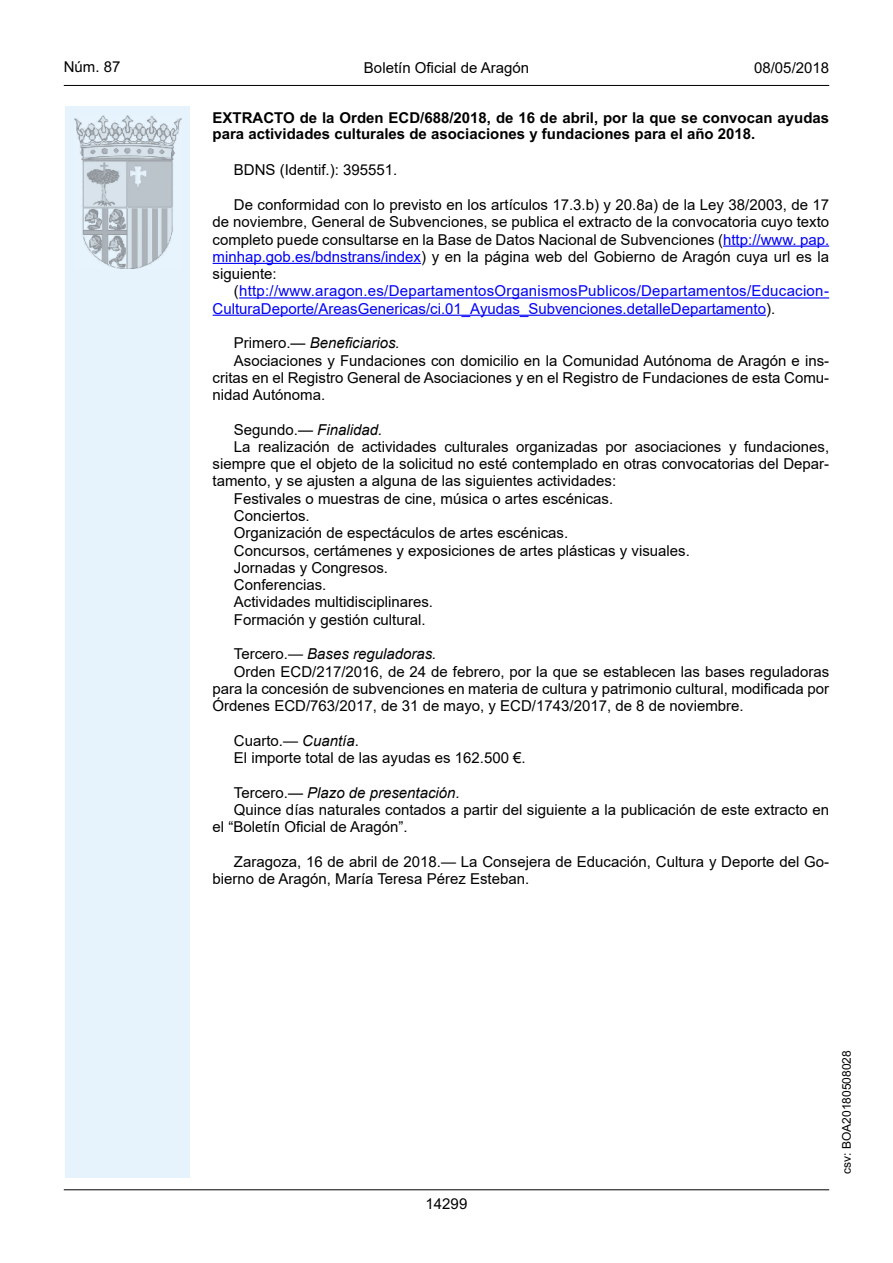
<style>
.page{position:relative;width:893px;height:1263px;background:#fff}
.page>*{position:absolute;margin:0;border:0;box-sizing:border-box;transform-origin:0 0}
.inicio_de_parrafo{font:15px/17.2px "Arial";color:#000;text-align:justify}
.inicio_de_parrafo-2{font:15px/17.2px "Arial";color:#0100fa}
.Titulo_text{font:700 15px/16.5px "Arial";color:#000}
.inicio_de_parrafo-3{font:italic 15px "Arial";color:#000}
.estilo_head-c{font:15px "Arial";color:#000}
.estilo_head-d{font:15px "Arial MT2";color:#000}
.estilo_head-i{font:15px "Arial MT2";color:#000}
.numero_pagina{font:15px "Arial MT2";color:#000}
.estilo_head-i-2{font:12px "Arial MT2";color:#000}
.s1{color:#0100fa}
.s2{font-family:"Arial MT2";color:#000}
.s3{font-family:"Arial MT2"}
.s4{color:#000}
.s5{font-style:normal}
.s6{font-style:italic}
</style>
<div class="page">
<div style="left:65px;top:106px;width:125px;height:1072px;background:#e6f3fd"></div>
<img style="left:75px;top:115px;width:106px;height:153px">
<hr style="left:64px;top:85px;width:765px;height:1px;background:#000">
<hr style="left:64px;top:1189px;width:765px;height:1px;background:#000">
<hr style="left:723px;top:246px;width:106px;height:1px;background:#0100fa">
<hr style="left:213px;top:263px;width:208px;height:1px;background:#0100fa">
<hr style="left:239px;top:297px;width:590px;height:1px;background:#0100fa">
<hr style="left:213px;top:315px;width:553px;height:1px;background:#0100fa">
<p class="estilo_head-i" style="left:64px;top:57px;width:58px">Núm. 87</p>
<p class="estilo_head-c" style="left:364px;top:57px;width:167px">Boletín Oficial de Aragón</p>
<p class="estilo_head-d" style="left:754px;top:57px;width:77px">08/05/2018</p>
<p class="Titulo_text" style="left:213px;top:110px;width:618px">EXTRACTO de la Orden ECD/688/2018, de 16 de abril, por la que se convocan ayudas para actividades culturales de asociaciones y fundaciones para el año 2018.</p>
<p class="inicio_de_parrafo" style="left:234px;top:161px;width:165px">BDNS (Identif.): 395551.</p>
<p class="inicio_de_parrafo" style="left:213px;top:196px;width:618px;text-indent:21px">De conformidad con lo previsto en los artículos 17.3.b) y 20.8a) de la Ley 38/2003, de 17 de noviembre, General de Subvenciones, se publica el extracto de la convocatoria cuyo texto completo puede consultarse en la Base de Datos Nacional de Subvenciones (<span class="s1">http://www. pap. minhap.gob.es/bdnstrans/index</span>) y en la página web del Gobierno de Aragón cuya url es la siguiente:</p>
<p class="inicio_de_parrafo-2" style="left:213px;top:282px;width:618px;text-indent:21px"><span class="s2">(</span>http://www.aragon.es/DepartamentosOrganismosPublicos/Departamentos/Educacion<span class="s3">-<br></span>CulturaDeporte/AreasGenericas/ci.01_Ayudas_Subvenciones.detalleDepartamento<span class="s4">).</span></p>
<p class="inicio_de_parrafo-3" style="left:234px;top:333px;width:167px"><span class="s5">Primero.</span>— Beneficiarios.</p>
<p class="inicio_de_parrafo" style="left:213px;top:351px;width:618px;text-indent:21px">Asociaciones y Fundaciones con domicilio en la Comunidad Autónoma de Aragón e ins&shy;critas en el Registro General de Asociaciones y en el Registro de Fundaciones de esta Comu&shy;nidad Autónoma.</p>
<p class="inicio_de_parrafo-3" style="left:234px;top:420px;width:150px"><span class="s5">Segundo.</span>— Finalidad.</p>
<p class="inicio_de_parrafo" style="left:213px;top:438px;width:618px;text-indent:21px">La realización de actividades culturales organizadas por asociaciones y fundaciones, siempre que el objeto de la solicitud no esté contemplado en otras convocatorias del Depar&shy;tamento, y se ajusten a alguna de las siguientes actividades:</p>
<p class="inicio_de_parrafo" style="left:234px;top:490px;width:381px">Festivales o muestras de cine, música o artes escénicas.</p>
<p class="inicio_de_parrafo" style="left:234px;top:507px;width:77px">Conciertos.</p>
<p class="inicio_de_parrafo" style="left:234px;top:524px;width:336px">Organización de espectáculos de artes escénicas.</p>
<p class="inicio_de_parrafo" style="left:234px;top:542px;width:457px">Concursos, certámenes y exposiciones de artes plásticas y visuales.</p>
<p class="inicio_de_parrafo" style="left:234px;top:559px;width:156px">Jornadas y Congresos.</p>
<p class="inicio_de_parrafo" style="left:234px;top:576px;width:94px">Conferencias.</p>
<p class="inicio_de_parrafo" style="left:234px;top:593px;width:201px">Actividades multidisciplinares.</p>
<p class="inicio_de_parrafo" style="left:234px;top:611px;width:193px">Formación y gestión cultural.</p>
<p class="inicio_de_parrafo-3" style="left:234px;top:644px;width:204px"><span class="s5">Tercero.—</span> Bases reguladoras.</p>
<p class="inicio_de_parrafo" style="left:213px;top:662px;width:618px;text-indent:21px">Orden ECD/217/2016, de 24 de febrero, por la que se establecen las bases reguladoras para la concesión de subvenciones en materia de cultura y patrimonio cultural, modificada por Órdenes ECD/763/2017, de 31 de mayo, y ECD/1743/2017, de 8 de noviembre.</p>
<p class="inicio_de_parrafo" style="left:234px;top:732px;width:127px">Cuarto.— <span class="s6">Cuantía</span><span class="s3">.</span></p>
<p class="inicio_de_parrafo" style="left:234px;top:749px;width:293px">El importe total de las ayudas es 162.500 €.</p>
<p class="inicio_de_parrafo-3" style="left:234px;top:782px;width:227px"><span class="s5">Tercero.</span>— Plazo de presentación.</p>
<p class="inicio_de_parrafo" style="left:213px;top:801px;width:618px;text-indent:21px">Quince días naturales contados a partir del siguiente a la publicación de este extracto en el “Boletín Oficial de Aragón”.</p>
<p class="inicio_de_parrafo" style="left:213px;top:853px;width:618px;text-indent:21px">Zaragoza, 16 de abril de 2018.— La Consejera de Educación, Cultura y Deporte del Go&shy;bierno de Aragón, María Teresa Pérez Esteban.</p>
<p class="numero_pagina" style="left:426px;top:1193px;width:43px">14299</p>
<p class="estilo_head-i-2" style="left:838px;top:1174px;width:125px;rotate:-90deg">csv: BOA20180508028</p>
</div>
